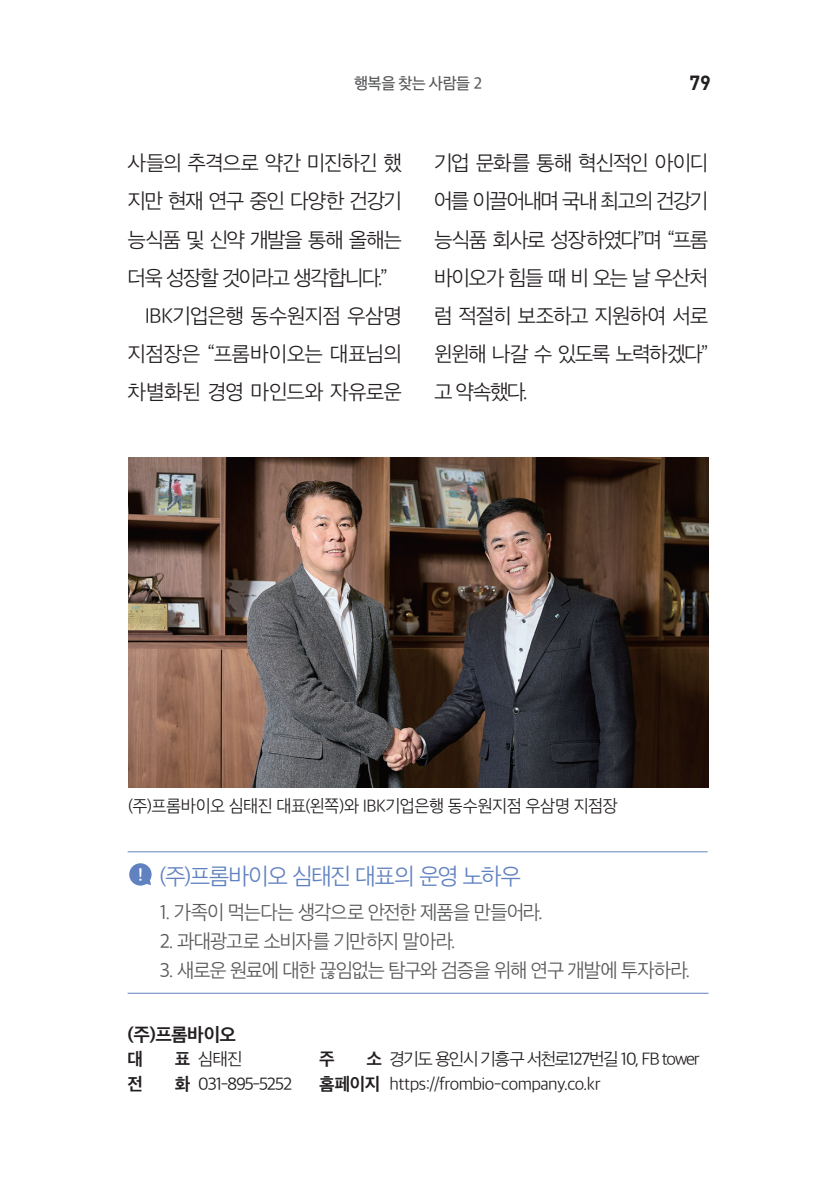
<style>
.page{position:relative;width:817px;height:1200px;background:#fff}
.page>*{position:absolute;margin:0;border:0;box-sizing:border-box;transform-origin:0 0}
.t1{font:22.5px "SD Gothic Neoa c Lt";letter-spacing:-.06em;color:#6182c1}
.행찾사_본문{font:20.25px/38px "SD Gothic Neoa c Lt";letter-spacing:-.06em;color:#231f20;text-align:justify}
.t2{font:700 20.25px "DINOT";color:#231f20}
.t3{font:19.12px "SD Gothic Neoa c Lt";letter-spacing:-.05em;color:#57585a}
.t4{font:18px "SD Gothic Neoa g Bd";letter-spacing:-.03em;color:#231f20}
.t5{font:16.88px "SD Gothic Neoa c Lt";letter-spacing:-.04em;color:#231f20}
.t6{font:16.88px "SD Gothic Neoa c Lt";letter-spacing:-.09em;color:#231f20}
.t7{font:16.88px "SD Gothic Neoa c Lt";letter-spacing:-.085em;color:#231f20}
.t8{font:16.88px "SD Gothic Neoa g Bd";color:#231f20}
.편지-독자명{font:15.75px "SD Gothic Neoa e Md";letter-spacing:-.03em;color:#57585a}
.s1{font-family:"SD Gothic Neoa g Bd"}
</style>
<div class="page">
<hr style="left:128px;top:992px;width:580px;height:1px;background:#6182c1">
<hr style="left:128px;top:851px;width:579px;height:1px;background:#6182c1">
<svg style="left:129px;top:863px;width:22px;height:22px"></svg>
<img style="left:128px;top:457px;width:580px;height:330px">
<p class="편지-독자명" style="left:354px;top:75px;width:129px">행복을 찾는 사람들 2</p>
<p class="t2" style="left:689px;top:67px;width:23px">79</p>
<p class="행찾사_본문" style="left:128px;top:144px;width:276px">사들의 추격으로 약간 미진하긴 했 지만 현재 연구 중인 다양한 건강기 능식품 및 신약 개발을 통해 올해는 더욱 성장할 것이라고 생각합니다.”</p>
<p class="행찾사_본문" style="left:128px;top:296px;width:276px;text-indent:17px">IBK기업은행 동수원지점 우삼명 지점장은 “프롬바이오는 대표님의 차별화된 경영 마인드와 자유로운</p>
<p class="행찾사_본문" style="left:434px;top:144px;width:276px">기업 문화를 통해 혁신적인 아이디 어를 이끌어내며 국내 최고의 건강기 능식품 회사로 성장하였다”며 “프롬 바이오가 힘들 때 비 오는 날 우산처 럼 적절히 보조하고 지원하여 서로 윈윈해 나갈 수 있도록 노력하겠다” 고 약속했다.</p>
<p class="t5" style="left:128px;top:797px;width:491px">(주)프롬바이오 심태진 대표(왼쪽)와 IBK기업은행 동수원지점 우삼명 지점장</p>
<p class="t1" style="left:159px;top:864px;width:363px">(주)프롬바이오 심태진 대표의 운영 노하우</p>
<p class="t3" style="left:159px;top:902px;width:385px">1. 가족이 먹는다는 생각으로 안전한 제품을 만들어라.</p>
<p class="t3" style="left:159px;top:931px;width:297px">2. 과대광고로 소비자를 기만하지 말아라.</p>
<p class="t3" style="left:159px;top:960px;width:532px">3. 새로운 원료에 대한 끊임없는 탐구와 검증을 위해 연구 개발에 투자하라.</p>
<p class="t4" style="left:128px;top:1025px;width:110px">(주)프롬바이오</p>
<p class="t8" style="left:128px;top:1050px;width:17px">대</p>
<p class="t5" style="left:175px;top:1050px;width:69px"><span class="s1">표</span> 심태진</p>
<p class="t8" style="left:128px;top:1074px;width:17px">전</p>
<p class="t7" style="left:175px;top:1074px;width:119px"><span class="s1">화</span> 031-895-5252</p>
<p class="t8" style="left:319px;top:1050px;width:17px">주</p>
<p class="t6" style="left:366px;top:1050px;width:335px"><span class="s1">소</span> 경기도 용인시 기흥구 서천로127번길 10, FB tower</p>
<p class="t5" style="left:319px;top:1074px;width:283px"><span class="s1">홈페이지</span> https://frombio-company.co.kr</p>
</div>
